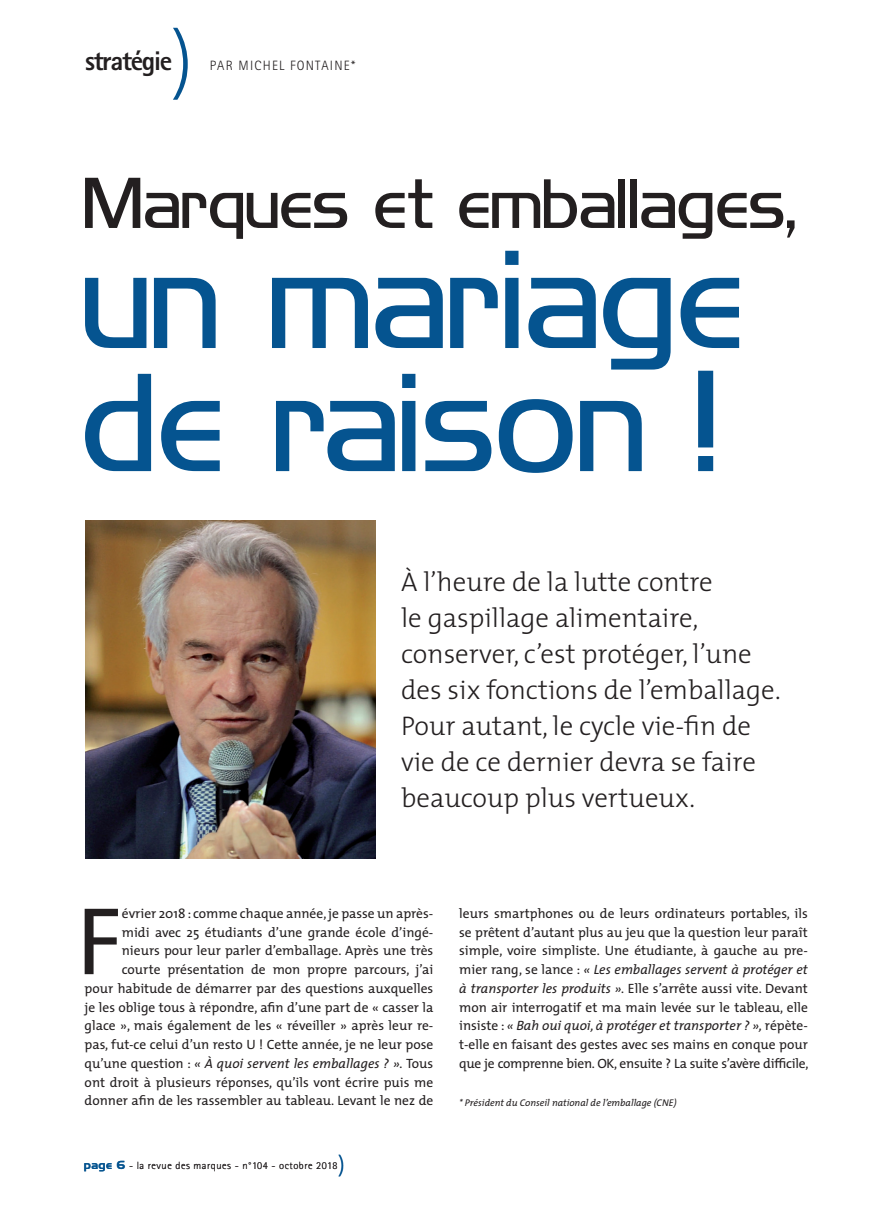
<style>
.page{position:relative;width:893px;height:1212px;background:#fff}
.page>*{position:absolute;margin:0;border:0;box-sizing:border-box;transform-origin:0 0}
.t1{font:129px/123px "Hancock Park Light Laser";color:#055490}
.t2{font:96.9px "The Mix";color:#231f20}
.t3{font:300 75px "The Mix";color:#055490}
.t4{font:64.5px "Hancock Park Light Laser";color:#231f20}
.t5{font:300 27px/36px "The Mix";color:#231f20}
.t6{font:800 27px "Rotis Sans Serif";letter-spacing:-.05em;color:#231f20}
.t7{font:13.5px/18.8px "The Mix";color:#231f20;text-align:right}
.t8{font:300 13.5px "Rotis Sans Serif";letter-spacing:.09em;color:#231f20}
.t9{font:300 10.5px "Rotis Sans Serif";letter-spacing:.05em;color:#231f20}
.t10{font:italic 9.75px "The Mix";color:#231f20}
.s1{font-style:italic}
.s2{font-family:"Hancock Park Laser";font-weight:400;color:#055490}
.s3{font-family:"The Mix";font-size:22.5px;color:#055490}
</style>
<div class="page">
<img style="left:85px;top:521px;width:290px;height:337px">
<h3 class="t3" style="left:171px;top:-2px;width:24px">)</h3>
<h3 class="t6" style="left:85px;top:44px;width:89px">stratégie</h3>
<p class="t8" style="left:210px;top:58px;width:147px">PAR MICHEL FONTAINE*</p>
<h3 class="t4" style="left:85px;top:173px;width:713px">Marques et emballages,</h3>
<h1 class="t1" style="left:85px;top:243px;width:663px">un mariage de raison !</h1>
<h3 class="t5" style="left:401px;top:563px;width:381px">À l’heure de la lutte contre<br>le gaspillage alimentaire, conserver, c’est protéger, l’une des six fonctions de l’emballage.<br>Pour autant, le cycle vie-fin de vie de ce dernier devra se faire beaucoup plus vertueux.</h3>
<p class="t7" style="left:85px;top:903px;width:350px">évrier 2018 : comme chaque année, je passe un après-<br>midi avec 25 étudiants d’une grande école d’ingé&shy;nieurs pour leur parler d’emballage. Après une très courte présentation de mon propre parcours, j’ai<br>pour habitude de démarrer par des questions auxquelles je les oblige tous à répondre, afin d’une part de « casser la glace », mais également de les « réveiller » après leur re&shy;pas, fut-ce celui d’un resto U ! Cette année, je ne leur pose qu’une question : <span class="s1">« À quoi servent les emballages ? ».</span> Tous ont droit à plusieurs réponses, qu’ils vont écrire puis me donner afin de les rassembler au tableau. Levant le nez de</p>
<p class="t7" style="left:459px;top:903px;width:351px;text-align:justify">leurs smartphones ou de leurs ordinateurs portables, ils se prêtent d’autant plus au jeu que la question leur paraît simple, voire simpliste. Une étudiante, à gauche au pre&shy;mier rang, se lance : <span class="s1">« Les emballages servent à protéger et à transporter les produits ».</span> Elle s’arrête aussi vite. Devant mon air interrogatif et ma main levée sur le tableau, elle insiste : <span class="s1">« Bah oui quoi, à protéger et transporter ? »,</span> répète&shy;t-elle en faisant des gestes avec ses mains en conque pour que je comprenne bien. OK, ensuite ? La suite s’avère difficile,</p>
<h2 class="t2" style="left:76px;top:861px;width:47px">F</h2>
<p class="t10" style="left:459px;top:1094px;width:219px">* Président du Conseil national de l’emballage (CNE)</p>
<p class="t9" style="left:85px;top:1159px;width:262px"><span class="s2">page 6</span> - la revue des marques - n°104 - octobre 2018<span class="s3">)</span></p>
</div>
